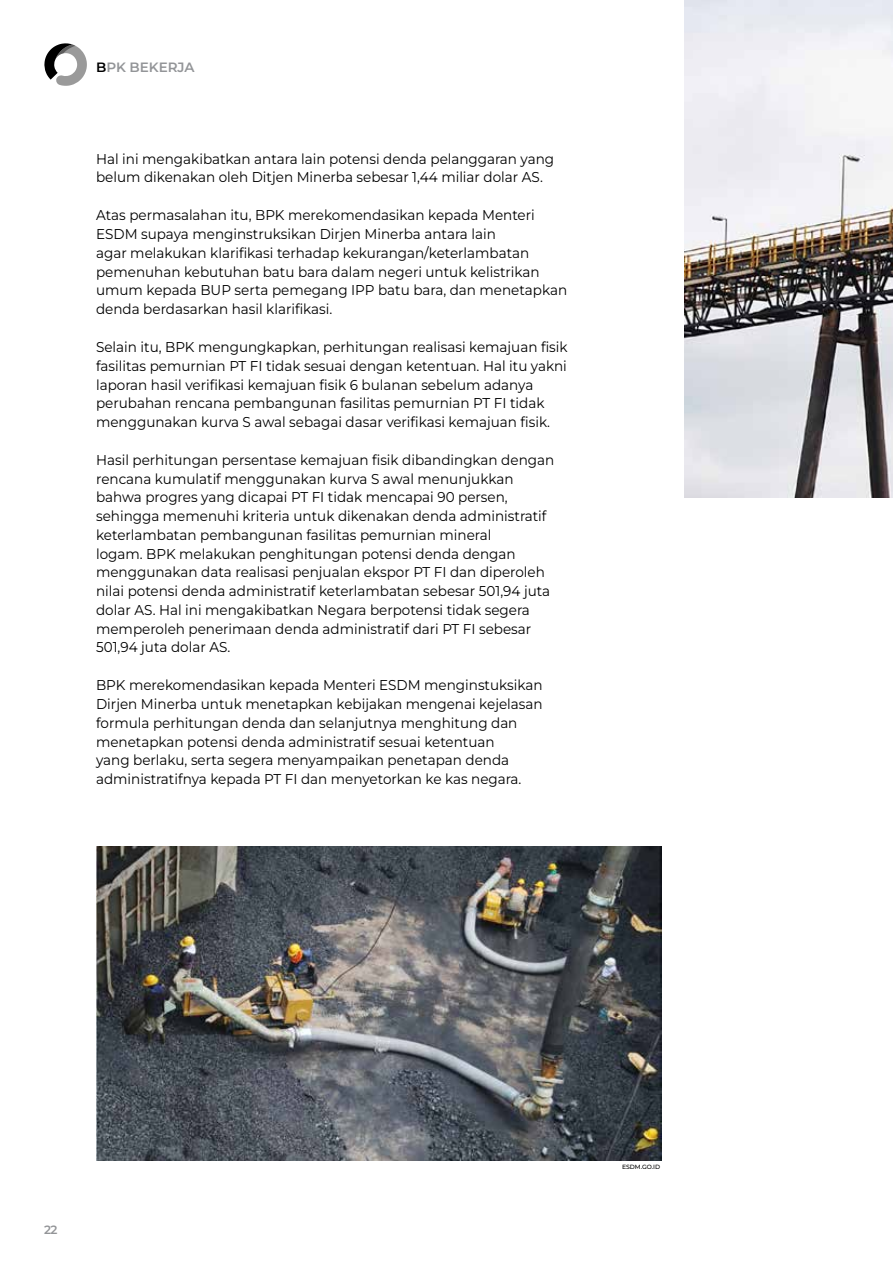
<style>
.page{position:relative;width:893px;height:1263px;background:#fff}
.page>*{position:absolute;margin:0;border:0;box-sizing:border-box;transform-origin:0 0}
.t1{font:14.25px/18.8px "Montserrat";color:#000;scale:.95 1}
.t2{font:600 13.5px "Montserrat";color:#939598}
.t3{font:600 12px "Montserrat";color:#939598}
.t4{font:500 6.15px "Montserrat";color:#000}
.s1{color:#000}
</style>
<div class="page">
<svg style="left:44px;top:43px;width:43px;height:43px"></svg>
<img style="left:684px;top:0;width:209px;height:497px">
<img style="left:96px;top:846px;width:565px;height:315px">
<p class="t2" style="left:96px;top:58px;width:100px"><span class="s1">B</span>PK BEKERJA</p>
<p class="t1" style="left:96px;top:149px;width:484px">Hal ini mengakibatkan antara lain potensi denda pelanggaran yang belum dikenakan oleh Ditjen Minerba sebesar 1,44 miliar dolar AS.</p>
<p class="t1" style="left:96px;top:205px;width:497px">Atas permasalahan itu, BPK merekomendasikan kepada Menteri ESDM supaya menginstruksikan Dirjen Minerba antara lain<br>agar melakukan klarifikasi terhadap kekurangan/keterlambatan pemenuhan kebutuhan batu bara dalam negeri untuk kelistrikan umum kepada BUP serta pemegang IPP batu bara, dan menetapkan denda berdasarkan hasil klarifikasi.</p>
<p class="t1" style="left:96px;top:337px;width:498px">Selain itu, BPK mengungkapkan, perhitungan realisasi kemajuan fisik fasilitas pemurnian PT FI tidak sesuai dengan ketentuan. Hal itu yakni laporan hasil verifikasi kemajuan fisik 6 bulanan sebelum adanya perubahan rencana pembangunan fasilitas pemurnian PT FI tidak menggunakan kurva S awal sebagai dasar verifikasi kemajuan fisik.</p>
<p class="t1" style="left:96px;top:450px;width:484px">Hasil perhitungan persentase kemajuan fisik dibandingkan dengan rencana kumulatif menggunakan kurva S awal menunjukkan bahwa progres yang dicapai PT FI tidak mencapai 90 persen, sehingga memenuhi kriteria untuk dikenakan denda administratif keterlambatan pembangunan fasilitas pemurnian mineral<br>logam. BPK melakukan penghitungan potensi denda dengan menggunakan data realisasi penjualan ekspor PT FI dan diperoleh nilai potensi denda administratif keterlambatan sebesar 501,94 juta dolar AS. Hal ini mengakibatkan Negara berpotensi tidak segera memperoleh penerimaan denda administratif dari PT FI sebesar 501,94 juta dolar AS.</p>
<p class="t1" style="left:96px;top:675px;width:471px">BPK merekomendasikan kepada Menteri ESDM menginstuksikan Dirjen Minerba untuk menetapkan kebijakan mengenai kejelasan formula perhitungan denda dan selanjutnya menghitung dan menetapkan potensi denda administratif sesuai ketentuan<br>yang berlaku, serta segera menyampaikan penetapan denda administratifnya kepada PT FI dan menyetorkan ke kas negara.</p>
<p class="t3" style="left:44px;top:1222px;width:15px">22</p>
<p class="t4" style="left:622px;top:1162px;width:40px">ESDM.GO.ID</p>
</div>
